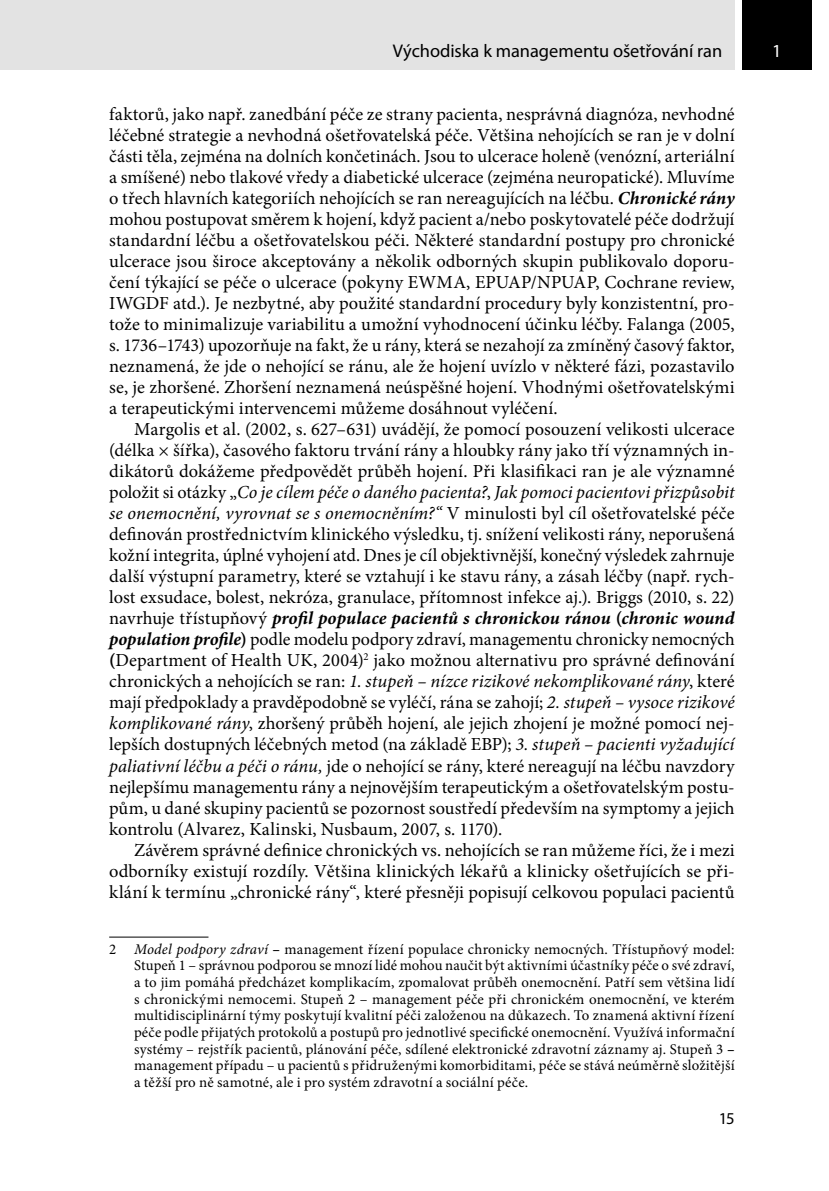
<style>
.page{position:relative;width:829px;height:1191px;background:#fff}
.page>*{position:absolute;margin:0;border:0;box-sizing:border-box;transform-origin:0 0}
.text{font:18.38px/21px "Minion Pro";color:#000;text-align:justify}
.t1{font:18.38px "Myriad Pro";letter-spacing:-.005em;color:#000}
.t2{font:18.38px "Myriad Pro";color:#fff}
.t3{font:16.62px "Myriad Pro";color:#000}
.poznamka_pod_carou{font:14.88px/16.6px "Minion Pro";letter-spacing:.015em;color:#000;text-align:justify}
.s1{font-weight:700;font-style:italic}
.s2{font-style:italic}
.s3{font-weight:700}
</style>
<div class="page">
<div style="left:0;top:0;width:734px;height:69px;background:#e3e3e3"></div>
<div style="left:742px;top:0;width:69px;height:69px;background:#000"></div>
<hr style="left:109px;top:936px;width:99px;height:1px;background:#000">
<p class="t1" style="left:393px;top:40px;width:331px">Východiska k managementu ošetřování ran</p>
<p class="t2" style="left:772px;top:40px;width:11px">1</p>
<p class="text" style="left:109px;top:104px;width:627px">faktorů, jako např. zanedbání péče ze strany pacienta, nesprávná diagnóza, nevhodné léčebné strategie a nevhodná ošetřovatelská péče. Většina nehojících se ran je v dolní části těla, zejména na dolních končetinách. Jsou to ulcerace holeně (venózní, arteriální a smíšené) nebo tlakové vředy a diabetické ulcerace (zejména neuropatické). Mluvíme o třech hlavních kategoriích nehojících se ran nereagujících na léčbu. <span class="s1">Chronické rány </span>mohou postupovat směrem k hojení, když pacient a/nebo poskytovatelé péče dodržují standardní léčbu a ošetřovatelskou péči. Některé standardní postupy pro chronické ulcerace jsou široce akceptovány a několik odborných skupin publikovalo doporu&shy;čení týkající se péče o ulcerace (pokyny EWMA, EPUAP/NPUAP, Cochrane review, IWGDF atd.). Je nezbytné, aby použité standardní procedury byly konzistentní, pro&shy;tože to minimalizuje variabilitu a umožní vyhodnocení účinku léčby. Falanga (2005, s. 1736–1743) upozorňuje na fakt, že u rány, která se nezahojí za zmíněný časový faktor, neznamená, že jde o nehojící se ránu, ale že hojení uvízlo v některé fázi, pozastavilo se, je zhoršené. Zhoršení neznamená neúspěšné hojení. Vhodnými ošetřovatelskými a terapeutickými intervencemi můžeme dosáhnout vyléčení.</p>
<p class="text" style="left:109px;top:419px;width:627px;text-indent:25px">Margolis et al. (2002, s. 627–631) uvádějí, že pomocí posouzení velikosti ulcerace (délka × šířka), časového faktoru trvání rány a hloubky rány jako tří významných in&shy;dikátorů dokážeme předpovědět průběh hojení. Při klasifikaci ran je ale významné položit si otázky „<span class="s2">Co je cílem péče o daného pacienta?</span>, <span class="s2">Jak pomoci pacientovi přizpůsobit se onemocnění, vyrovnat se s onemocněním?“</span> V minulosti byl cíl ošetřovatelské péče definován prostřednictvím klinického výsledku, tj. snížení velikosti rány, neporušená kožní integrita, úplné vyhojení atd. Dnes je cíl objektivnější, konečný výsledek zahrnuje další výstupní parametry, které se vztahují i ke stavu rány, a zásah léčby (např. rych&shy;lost exsudace, bolest, nekróza, granulace, přítomnost infekce aj.). Briggs (2010, s. 22) navrhuje třístupňový <span class="s1">profil populace pacientů s chronickou ránou</span> <span class="s3">(</span><span class="s1">chronic wound population profile</span><span class="s3">)</span> podle modelu podpory zdraví, managementu chronicky nemocných <span class="s3">(</span>Department of Health UK, 2004)<sup>2</sup> jako možnou alternativu pro správné definování chronických a nehojících se ran: <span class="s2">1. stupeň – nízce rizikové nekomplikované rány</span>, které mají předpoklady a pravděpodobně se vyléčí, rána se zahojí; <span class="s2">2. stupeň – vysoce rizikové komplikované rány</span>, zhoršený průběh hojení, ale jejich zhojení je možné pomocí nej&shy;lepších dostupných léčebných metod (na základě EBP); <span class="s2">3. stupeň – pacienti vyžadující paliativní léčbu a péči o ránu,</span> jde o nehojící se rány, které nereagují na léčbu navzdory nejlepšímu managementu rány a nejnovějším terapeutickým a ošetřovatelským postu&shy;pům, u dané skupiny pacientů se pozornost soustředí především na symptomy a jejich kontrolu (Alvarez, Kalinski, Nusbaum, 2007, s. 1170).</p>
<p class="text" style="left:109px;top:839px;width:627px;text-indent:25px">Závěrem správné definice chronických vs. nehojících se ran můžeme říci, že i mezi odborníky existují rozdíly. Většina klinických lékařů a klinicky ošetřujících se při&shy;klání k termínu „chronické rány“, které přesněji popisují celkovou populaci pacientů</p>
<p class="poznamka_pod_carou" style="left:134px;top:940px;width:602px;text-indent:-25px">2 <span class="s2">Model podpory zdraví</span> <span class="s3">–</span> management řízení populace chronicky nemocných. Třístupňový model:<br>Stupeň 1 – správnou podporou se mnozí lidé mohou naučit být aktivními účastníky péče o své zdraví, a to jim pomáhá předcházet komplikacím, zpomalovat průběh onemocnění. Patří sem většina lidí s chronickými nemocemi. Stupeň 2 – management péče při chronickém onemocnění, ve kterém multidisciplinární týmy poskytují kvalitní péči založenou na důkazech. To znamená aktivní řízení péče podle přijatých protokolů a postupů pro jednotlivé specifické onemocnění. Využívá informační systémy – rejstřík pacientů, plánování péče, sdílené elektronické zdravotní záznamy aj. Stupeň 3 <span class="s3">– </span>management případu – u pacientů s přidruženými komorbiditami, péče se stává neúměrně složitější a těžší pro ně samotné, ale i pro systém zdravotní a sociální péče.</p>
<p class="t3" style="left:718px;top:1108px;width:17px">15</p>
</div>
